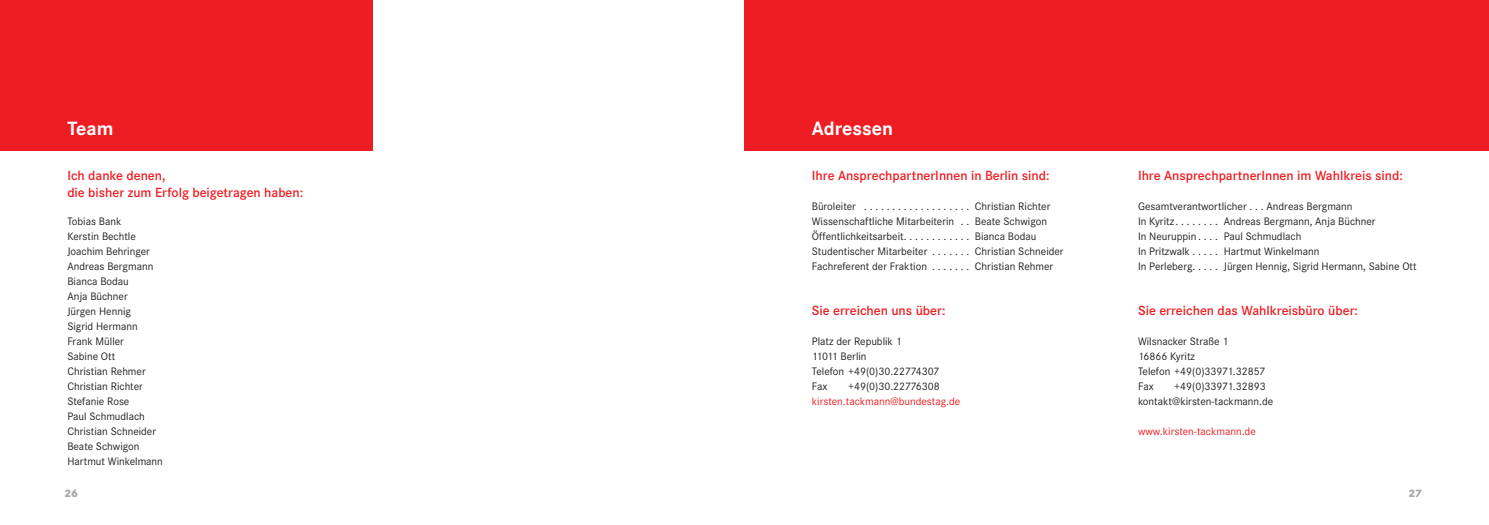
<style>
.page{position:relative;width:1489px;height:525px;background:#fff}
.page>*{position:absolute;margin:0;border:0;box-sizing:border-box;transform-origin:0 0}
.t1{font:700 20px "Corporate S";color:#fff}
.t2{font:600 13.75px/16.2px "Corporate S";color:#ee1d23}
.t3{font:11.25px/15px "Corporate S";color:#231f20}
.t4{font:11.25px "Corporate S";color:#ee1d23}
.t5{font:800 11.25px "Corporate S";color:#a8a9ad}
</style>
<div class="page">
<div style="left:744px;top:0;width:744px;height:150px;background:#ee1d23"></div>
<div style="left:0;top:0;width:372px;height:150px;background:#ee1d23"></div>
<h1 class="t1" style="left:67px;top:116px;width:48px">Team</h1>
<p class="t2" style="left:67px;top:167px;width:237px">Ich danke denen,<br>die bisher zum Erfolg beigetragen haben:</p>
<p class="t3" style="left:67px;top:214px;width:97px">Tobias Bank<br>Kerstin Bechtle<br>Joachim Behringer<br>Andreas Bergmann<br>Bianca Bodau<br>Anja Büchner<br>Jürgen Hennig<br>Sigrid Hermann<br>Frank Müller<br>Sabine Ott<br>Christian Rehmer<br>Christian Richter<br>Stefanie Rose<br>Paul Schmudlach<br>Christian Schneider<br>Beate Schwigon<br>Hartmut Winkelmann</p>
<h1 class="t1" style="left:811px;top:116px;width:83px">Adressen</h1>
<p class="t2" style="left:811px;top:167px;width:239px">Ihre AnsprechpartnerInnen in Berlin sind:</p>
<p class="t3" style="left:811px;top:198px;width:253px">Büroleiter . . . . . . . . . . . . . . . . . . . Christian Richter Wissenschaftliche Mitarbeiterin . . Beate Schwigon Öffentlichkeitsarbeit. . . . . . . . . . . . Bianca Bodau Studentischer Mitarbeiter . . . . . . . Christian Schneider Fachreferent der Fraktion . . . . . . . Christian Rehmer</p>
<p class="t2" style="left:811px;top:302px;width:135px">Sie erreichen uns über:</p>
<p class="t3" style="left:811px;top:333px;width:129px">Platz der Republik 1<br>11011 Berlin<br>Telefon +49(0)30.22774307<br>Fax</p>
<p class="t3" style="left:848px;top:378px;width:93px">+49(0)30.22776308</p>
<p class="t4" style="left:811px;top:394px;width:150px">kirsten.tackmann@bundestag.de</p>
<p class="t2" style="left:1137px;top:167px;width:266px">Ihre AnsprechpartnerInnen im Wahlkreis sind:</p>
<p class="t3" style="left:1137px;top:198px;width:280px">Gesamtverantwortlicher . . . Andreas Bergmann<br>In Kyritz. . . . . . . . Andreas Bergmann, Anja Büchner<br>In Neuruppin . . . . Paul Schmudlach<br>In Pritzwalk . . . . . Hartmut Winkelmann<br>In Perleberg. . . . . Jürgen Hennig, Sigrid Hermann, Sabine Ott</p>
<p class="t2" style="left:1137px;top:302px;width:221px">Sie erreichen das Wahlkreisbüro über:</p>
<p class="t3" style="left:1137px;top:333px;width:129px">Wilsnacker Straße 1<br>16866 Kyritz<br>Telefon +49(0)33971.32857<br>Fax</p>
<p class="t3" style="left:1137px;top:378px;width:137px;text-indent:36px">+49(0)33971.32893 kontakt@kirsten-tackmann.de</p>
<p class="t4" style="left:1137px;top:424px;width:119px">www.kirsten-tackmann.de</p>
<p class="t5" style="left:64px;top:486px;width:15px">26</p>
<p class="t5" style="left:1408px;top:486px;width:15px">27</p>
</div>
